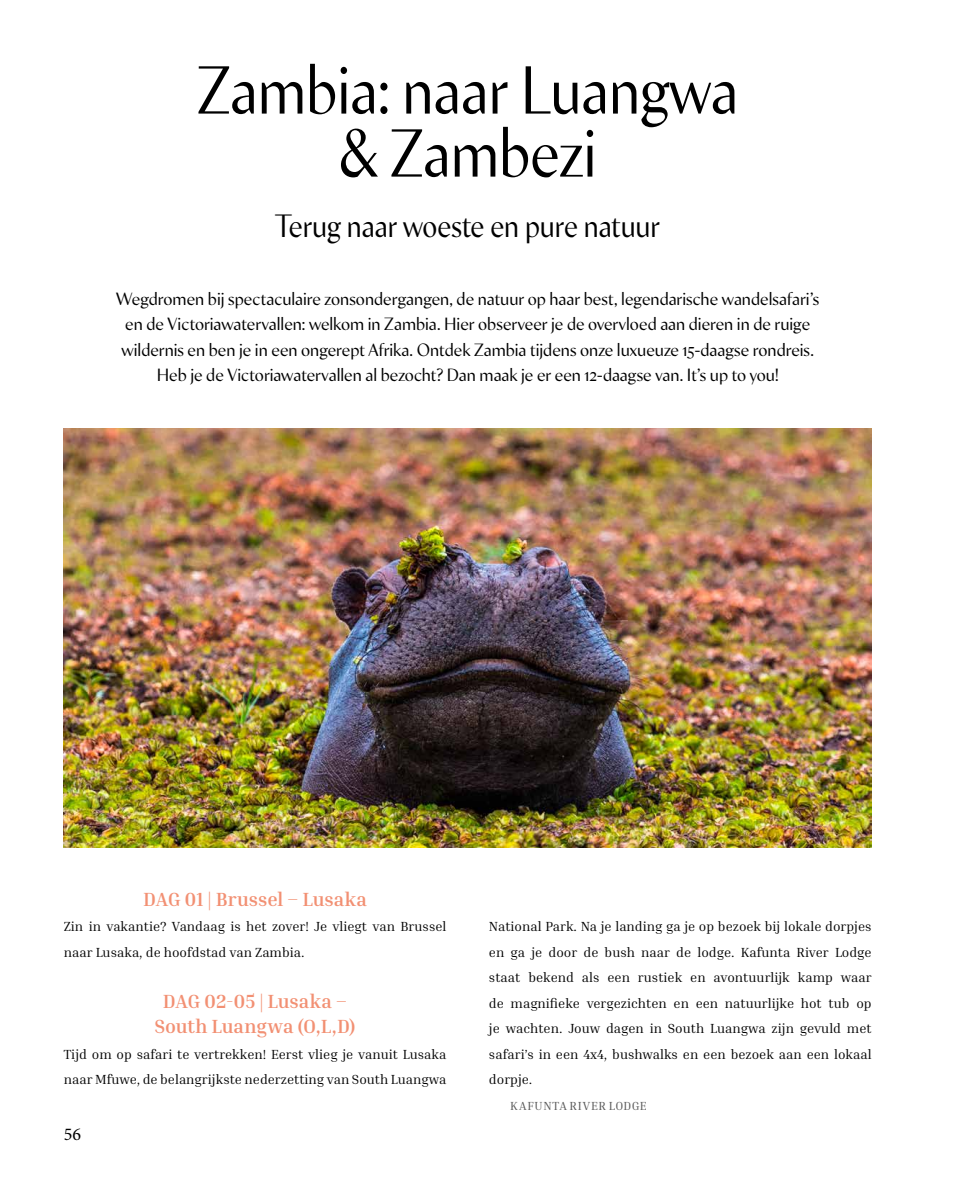
<style>
.page{position:relative;width:978px;height:1191px;background:#fff}
.page>*{position:absolute;margin:0;border:0;box-sizing:border-box;transform-origin:0 0}
.t1{font:63px/63px "Min Sans";color:#000;text-align:center;scale:.9 1}
.t2{font:30px "Min Sans";color:#000;scale:.9 1}
.t3{font:700 19.5px/25.5px "Inria Serif";letter-spacing:-.005em;color:#f29073;text-align:center}
.t4{font:18px "Minion Pro";color:#000}
.t5{font:16.5px/25.5px "Min Sans";color:#000;text-align:center}
.t6{font:13.5px/25.5px "Inria Serif";color:#000}
.t7{font:12px "Inria Serif";letter-spacing:.055em;color:#565656}
</style>
<div class="page">
<img style="left:64px;top:429px;width:808px;height:418px">
<h1 class="t1" style="left:197px;top:60px;width:603px">Zambia: naar Luangwa &amp; Zambezi</h1>
<h2 class="t2" style="left:275px;top:208px;width:429px">Terug naar woeste en pure natuur</h2>
<p class="t5" style="left:116px;top:286px;width:704px">Wegdromen bij spectaculaire zonsondergangen, de natuur op haar best, legendarische wandelsafari’s en de Victoriawatervallen: welkom in Zambia. Hier observeer je de overvloed aan dieren in de ruige wildernis en ben je in een ongerept Afrika. Ontdek Zambia tijdens onze luxueuze 15-daagse rondreis.<br>Heb je de Victoriawatervallen al bezocht? Dan maak je er een 12-daagse van. It’s up to you!</p>
<h3 class="t3" style="left:143px;top:885px;width:225px">DAG 01 | Brussel – Lusaka</h3>
<p class="t6" style="left:64px;top:913px;width:384px">Zin in vakantie? Vandaag is het zover! Je vliegt van Brussel naar Lusaka, de hoofdstad van Zambia.</p>
<h3 class="t3" style="left:154px;top:987px;width:203px">DAG 02-05 | Lusaka –<br>South Luangwa (O,L,D)</h3>
<p class="t6" style="left:64px;top:1041px;width:384px">Tijd om op safari te vertrekken! Eerst vlieg je vanuit Lusaka naar Mfuwe, de belangrijkste nederzetting van South Luangwa</p>
<h3 class="t4" style="left:64px;top:1122px;width:19px">56</h3>
<p class="t6" style="left:489px;top:913px;width:384px;text-align:justify">National Park. Na je landing ga je op bezoek bij lokale dorpjes en ga je door de bush naar de lodge. Kafunta River Lodge staat bekend als een rustiek en avontuurlijk kamp waar de magnifieke vergezichten en een natuurlijke hot tub op je wachten. Jouw dagen in South Luangwa zijn gevuld met safari’s in een 4x4, bushwalks en een bezoek aan een lokaal dorpje.</p>
<p class="t7" style="left:510px;top:1098px;width:138px">KAFUNTA RIVER LODGE</p>
</div>
